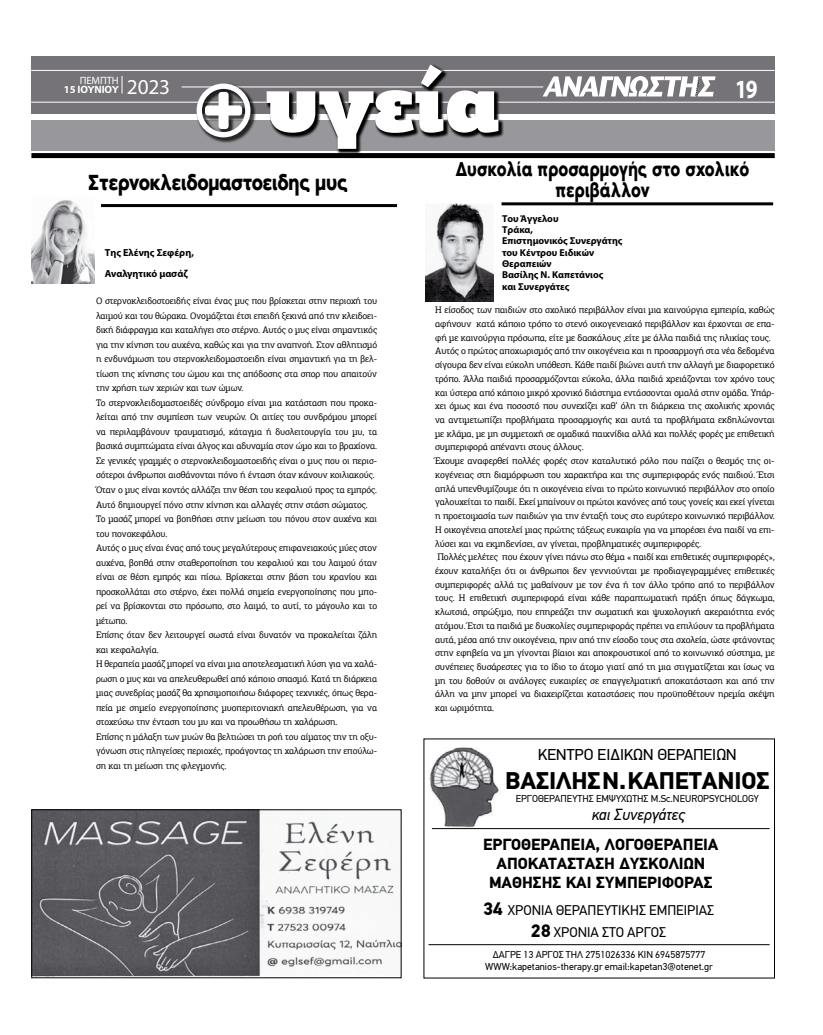
<style>
.page{position:relative;width:823px;height:1035px;background:#fff}
.page>*{position:absolute;margin:0;border:0;box-sizing:border-box;transform-origin:0 0}
.t1{font:900 81.3px "PF Agora Slab Pro";letter-spacing:-.02em;color:#fff}
.t2{font:700 26.3px "Myriad Pro";color:#fff;scale:.81 1}
.t3{font:700 24px "PF Din Text Pro";letter-spacing:-.005em;color:#000}
.t4{font:600 22.6px "Noir Pro";letter-spacing:-.03em;color:#000;scale:.83 1}
.t5{font:600 20.7px/21px "Noir Pro";letter-spacing:-.01em;color:#000;text-align:center;scale:.79 1}
.t6{font:700 16px/19.2px "PF Din Text Pro";color:#000;text-align:center}
.t7{font:16px "PF Din Display Pro";color:#000}
.t8{font:italic 16px "PF Din Text Pro";color:#000}
.t9{font:14px/21.6px "PF Din Text Pro";color:#000;text-align:center}
.t10{font:700 10.6px/9.4px "Myriad Pro";letter-spacing:-.01em;color:#fff}
.t11{font:700 10.2px/20.4px "Myriad Pro";color:#000}
.t12{font:10px/12px "PF Din Text Pro";color:#000;text-align:center}
.t13{font:700 10px/11.4px "Myriad Pro";color:#000}
.t14{font:9.5px/14.5px "PF Agora Slab Pro";letter-spacing:-.01em;color:#000}
.s1{font-weight:400}
.s2{font-weight:400;font-size:21.3px}
.s3{font-weight:700;font-size:18px}
</style>
<div class="page">
<div style="left:31px;top:120px;width:743px;height:31px;background:#98989c"></div>
<div style="left:31px;top:153px;width:743px;height:5px;background:#000"></div>
<div style="left:31px;top:57px;width:743px;height:57px;background:#757378"></div>
<hr style="left:31px;top:70px;width:743px;height:1px;background:#fff">
<hr style="left:31px;top:102px;width:743px;height:1px;background:#fff">
<svg style="left:542px;top:76px;width:173px;height:20px"></svg>
<hr style="left:181px;top:86px;width:362px;height:1px;background:#fff">
<svg style="left:121px;top:76px;width:1px;height:17px"></svg>
<svg style="left:266px;top:64px;width:238px;height:90px"></svg>
<div style="left:195px;top:83px;width:61px;height:60px;background:#000;opacity:.75"></div>
<svg style="left:196px;top:84px;width:54px;height:53px"></svg>
<img style="left:429px;top:747px;width:72px;height:80px">
<hr style="left:431px;top:828px;width:338px;height:1px;background:#000">
<hr style="left:428px;top:944px;width:341px;height:1px;background:#000">
<img style="left:425px;top:203px;width:68px;height:98px">
<hr style="left:101px;top:204px;width:296px;height:3px;background:#000">
<hr style="left:501px;top:202px;width:271px;height:3px;background:#000">
<img style="left:33px;top:811px;width:366px;height:165px">
<div style="left:31px;top:809px;width:370px;height:169px;border:1px solid #000"></div>
<img style="left:31px;top:200px;width:63px;height:83px">
<h1 class="t1" style="left:264px;top:48px;width:238px">υγεία</h1>
<p class="t10" style="left:64px;top:75px;width:108px;text-indent:16px"><span class="s1">ΠΕΜΠΤΗ<br></span>15 ΙΟΥΝΙΟΥ <span class="s2">2023</span></p>
<h2 class="t2" style="left:734px;top:72px;width:29px">19</h2>
<h3 class="t4" style="left:88px;top:165px;width:314px">Στερνοκλειδομαστοειδης μυς</h3>
<p class="t11" style="left:105px;top:242px;width:91px">Της Ελένης Σεφέρη,<br>Αναλγητικό μασάζ</p>
<p class="t14" style="left:96px;top:294px;width:282px">Ο στερνοκλειδοστοειδής είναι ένας μυς που βρίσκεται στην περιοχή του λαιμού και του θώρακα. Ονομάζεται έτσι επειδή ξεκινά από την κλειδοει&shy;δική διάφραγμα και καταλήγει στο στέρνο. Αυτός ο μυς είναι σημαντικός για την κίνηση του αυχένα, καθώς και για την αναπνοή. Στον αθλητισμό η ενδυνάμωση του στερνοκλειδομαστοειδη είναι σημαντική για τη βελ&shy;τίωση της κίνησης του ώμου και της απόδοσης στα σπορ που απαιτούν την χρήση των χεριών και των ώμων.<br>Το στερνοκλειδομαστοειδές σύνδρομο είναι μια κατάσταση που προκα&shy;λείται από την συμπίεση των νευρών. Οι αιτίες του συνδρόμου μπορεί να περιλαμβάνουν τραυματισμό, κάταγμα ή δυσλειτουργία του μυ, τα βασικά συμπτώματα είναι άλγος και αδυναμία στον ώμο και το βραχίονα.<br>Σε γενικές γραμμές ο στερνοκλειδομαστοειδής είναι ο μυς που οι περισ&shy;σότεροι άνθρωποι αισθάνονται πόνο ή ένταση όταν κάνουν κοιλιακούς.<br>Όταν ο μυς είναι κοντός αλλάζει την θέση του κεφαλιού προς τα εμπρός.<br>Αυτό δημιουργεί πόνο στην κίνηση και αλλαγές στην στάση σώματος.<br>Το μασάζ μπορεί να βοηθήσει στην μείωση του πόνου στον αυχένα και του πονοκεφάλου.<br>Αυτός ο μυς είναι ένας από τους μεγαλύτερους επιφανειακούς μύες στον αυχένα, βοηθά στην σταθεροποίηση του κεφαλιού και του λαιμού όταν είναι σε θέση εμπρός και πίσω. Βρίσκεται στην βάση του κρανίου και προσκολλάται στο στέρνο, έχει πολλά σημεία ενεργοποίησης που μπο&shy;ρεί να βρίσκονται στο πρόσωπο, στο λαιμό, το αυτί, το μάγουλο και το μέτωπο.<br>Επίσης όταν δεν λειτουργεί σωστά είναι δυνατόν να προκαλείται ζάλη και κεφαλαλγία.<br>Η θεραπεία μασάζ μπορεί να είναι μια αποτελεσματική λύση για να χαλά&shy;ρωση ο μυς και να απελευθερωθεί από κάποιο σπασμό. Κατά τη διάρκεια μιας συνεδρίας μασάζ θα χρησιμοποιήσω διάφορες τεχνικές, όπως θερα&shy;πεία με σημείο ενεργοποίησης μυοπεριτονιακή απελευθέρωση, για να στοχεύσω την ένταση του μυ και να προωθήσω τη χαλάρωση.<br>Επίσης η μάλαξη των μυών θα βελτιώσει τη ροή του αίματος την τη οξυ&shy;γόνωση στις πληγείσες περιοχές, προάγοντας τη χαλάρωση την επούλω&shy;ση και τη μείωση της φλεγμονής.</p>
<h3 class="t5" style="left:455px;top:157px;width:373px">Δυσκολία προσαρμογής στο σχολικό περιβάλλον</h3>
<p class="t13" style="left:501px;top:212px;width:122px">Του Άγγελου<br>Τράκα,<br>Επιστημονικός Συνεργάτης του Κέντρου Ειδικών<br>Θεραπειών<br>Βασίλης Ν. Καπετάνιος<br>και Συνεργάτες</p>
<p class="t14" style="left:435px;top:303px;width:341px;line-height:13.7px">Η είσοδος των παιδιών στο σχολικό περιβάλλον είναι μια καινούργια εμπειρία, καθώς αφήνουν κατά κάποιο τρόπο το στενό οικογενειακό περιβάλλον και έρχονται σε επα&shy;φή με καινούργια πρόσωπα, είτε με δασκάλους ,είτε με άλλα παιδιά της ηλικίας τους.<br>Αυτός ο πρώτος αποχωρισμός από την οικογένεια και η προσαρμογή στα νέα δεδομένα σίγουρα δεν είναι εύκολη υπόθεση. Κάθε παιδί βιώνει αυτή την αλλαγή με διαφορετικό τρόπο. Άλλα παιδιά προσαρμόζονται εύκολα, άλλα παιδιά χρειάζονται τον χρόνο τους και ύστερα από κάποιο μικρό χρονικό διάστημα εντάσσονται ομαλά στην ομάδα. Υπάρ&shy;χει όμως και ένα ποσοστό που συνεχίζει καθ’ όλη τη διάρκεια της σχολικής χρονιάς να αντιμετωπίζει προβλήματα προσαρμογής και αυτά τα προβλήματα εκδηλώνονται με κλάμα, με μη συμμετοχή σε ομαδικά παιχνίδια αλλά και πολλές φορές με επιθετική συμπεριφορά απέναντι στους άλλους.<br>Έχουμε αναφερθεί πολλές φορές στον καταλυτικό ρόλο που παίζει ο θεσμός της οι&shy;κογένειας στη διαμόρφωση του χαρακτήρα και της συμπεριφοράς ενός παιδιού. Έτσι απλά υπενθυμίζουμε ότι η οικογένεια είναι το πρώτο κοινωνικό περιβάλλον στο οποίο γαλουχείται το παιδί. Εκεί μπαίνουν οι πρώτοι κανόνες από τους γονείς και εκεί γίνεται η προετοιμασία των παιδιών για την ένταξή τους στο ευρύτερο κοινωνικό περιβάλλον.<br>Η οικογένεια αποτελεί μιας πρώτης τάξεως ευκαιρία για να μπορέσει ένα παιδί να επι&shy;λύσει και να εκμηδενίσει, αν γίνεται, προβληματικές συμπεριφορές.<br>Πολλές μελέτες που έχουν γίνει πάνω στο θέμα « παιδί και επιθετικές συμπεριφορές», έχουν καταλήξει ότι οι άνθρωποι δεν γεννιούνται με προδιαγεγραμμένες επιθετικές συμπεριφορές αλλά τις μαθαίνουν με τον ένα ή τον άλλο τρόπο από το περιβάλλον τους. Η επιθετική συμπεριφορά είναι κάθε παραπτωματική πράξη όπως δάγκωμα, κλωτσιά, σπρώξιμο, που επηρεάζει την σωματική και ψυχολογική ακεραιότητα ενός ατόμου. Έτσι τα παιδιά με δυσκολίες συμπεριφοράς πρέπει να επιλύουν τα προβλήματα αυτά, μέσα από την οικογένεια, πριν από την είσοδο τους στα σχολεία, ώστε φτάνοντας στην εφηβεία να μη γίνονται βίαιοι και αποκρουστικοί από το κοινωνικό σύστημα, με συνέπειες δυσάρεστες για το ίδιο το άτομο γιατί από τη μια στιγματίζεται και ίσως να μη του δοθούν οι ανάλογες ευκαιρίες σε επαγγελματική αποκατάσταση και από την άλλη να μην μπορεί να διαχειρίζεται καταστάσεις που προϋποθέτουν ηρεμία σκέψη και ωριμότητα.</p>
<h3 class="t7" style="left:538px;top:745px;width:200px">ΚΕΝΤΡΟ ΕΙΔΙΚΩΝ ΘΕΡΑΠΕΙΩΝ</h3>
<h3 class="t3" style="left:505px;top:766px;width:266px">ΒΑΣΙΛΗΣ Ν. ΚΑΠΕΤΑΝΙΟΣ</h3>
<p class="t12" style="left:515px;top:792px;width:245px">ΕΡΓΟΘΕΡΑΠΕΥΤΗΣ ΕΜΨΥΧΩΤΗΣ M.Sc.NEUROPSYCHOLOGY</p>
<h3 class="t8" style="left:591px;top:805px;width:94px">και Συνεργάτες</h3>
<h3 class="t6" style="left:483px;top:835px;width:236px">ΕΡΓΟΘΕΡΑΠΕΙΑ, ΛΟΓΟΘΕΡΑΠΕΙΑ<br>ΑΠΟΚΑΤΑΣΤΑΣΗ ΔΥΣΚΟΛΙΩΝ<br>ΜΑΘΗΣΗΣ ΚΑΙ ΣΥΜΠΕΡΙΦΟΡΑΣ</h3>
<h3 class="t9" style="left:483px;top:899px;width:232px"><span class="s3">34</span> ΧΡΟΝΙΑ ΘΕΡΑΠΕΥΤΙΚΗΣ ΕΜΠΕΙΡΙΑΣ<br><span class="s3">28</span> ΧΡΟΝΙΑ ΣΤΟ ΑΡΓΟΣ</h3>
<p class="t12" style="left:485px;top:948px;width:229px">ΔΑΓΡΕ 13 ΑΡΓΟΣ ΤΗΛ 2751026336 ΚΙΝ 6945875777<br>WWW:kapetanios-therapy.gr email:kapetan3@otenet.gr</p>
</div>
